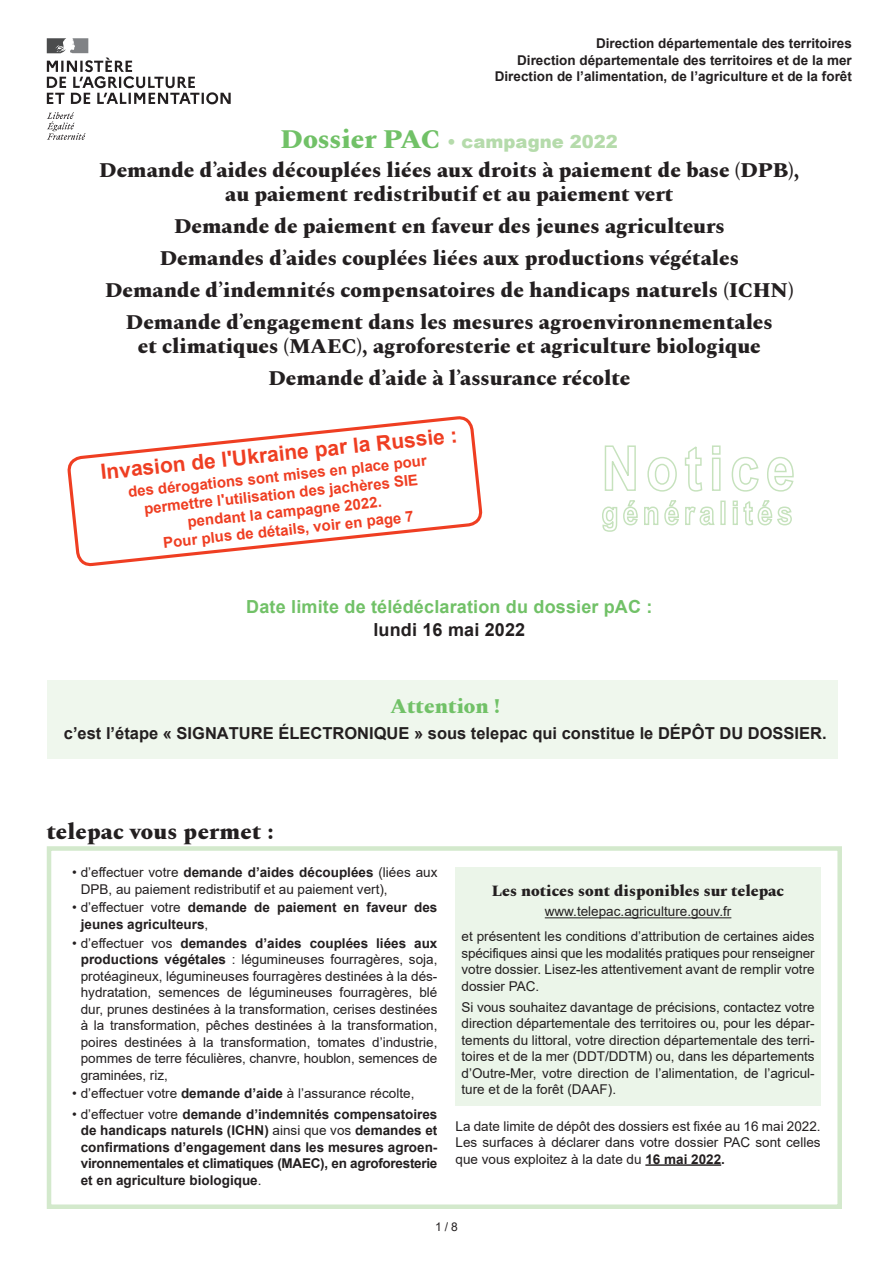
<style>
.page{position:relative;width:893px;height:1263px;background:#fff}
.page>*{position:absolute;margin:0;border:0;box-sizing:border-box;transform-origin:0 0}
.t1{font:800 22.5px "Spectral";letter-spacing:.01em;color:#231f20}
.t2{font:800 21px/32px "Spectral";color:#231f20;text-align:center}
.t3{font:700 21px "Arial";color:#ef3e22}
.t4{font:800 21px "Spectral";color:#71c167}
.t5{font:700 18px "Arial";letter-spacing:.01em;color:#71c167}
.t6{font:900 18px "Arial";color:#b5dbab}
.t7{font:700 18px "Arial";letter-spacing:.01em;color:#231f20}
.t8{font:700 16.5px "Arial";color:#231f20}
.t9{font:800 15.75px "Spectral";color:#231f20}
.t10{font:700 15px "Arial";color:#ef3e22}
.t11{font:13.5px/16.5px "Arial";color:#231f20;text-align:justify}
.t12{font:700 13.5px/16.5px "Arial";color:#231f20;text-align:right}
.t13{font:12px "Arial";color:#231f20}
.s1{font-family:"Spectral";font-weight:800;font-size:27px;color:#71c167}
.s2{font-size:17.55px}
.s3{font-weight:700}
.s4{font-weight:400}
.s5{font-style:inherit}
</style>
<div class="page">
<svg style="left:604px;top:445px;width:32px;height:46px"></svg>
<svg style="left:647px;top:457px;width:30px;height:35px"></svg>
<svg style="left:684px;top:446px;width:19px;height:46px"></svg>
<svg style="left:712px;top:445px;width:9px;height:46px"></svg>
<svg style="left:731px;top:457px;width:28px;height:35px"></svg>
<svg style="left:767px;top:457px;width:27px;height:35px"></svg>
<svg style="left:602px;top:500px;width:113px;height:32px"></svg>
<div style="left:720px;top:500px;width:6px;height:25px;border:1px solid #c6e2bd"></div>
<svg style="left:733px;top:500px;width:59px;height:26px"></svg>
<svg style="left:47px;top:112px;width:39px;height:28px"></svg>
<svg style="left:47px;top:38px;width:184px;height:66px"></svg>
<div style="left:47px;top:846px;width:795px;height:363px;border:4px solid #d3e9cc"></div>
<hr style="left:645px;top:1164px;width:76px;height:2px;background:#231f20">
<div style="left:455px;top:867px;width:366px;height:239px;background:#ebf5e9"></div>
<hr style="left:545px;top:917px;width:186px;height:1px;background:#231f20">
<div style="left:47px;top:680px;width:791px;height:79px;background:#eff7ed"></div>
<svg style="left:68px;top:416px;width:414px;height:151px"></svg>
<p class="t12" style="left:495px;top:35px;width:359px">Direction départementale des territoires<br>Direction départementale des territoires et de la mer<br>Direction de l’alimentation, de l’agriculture et de la forêt</p>
<h3 class="t6" style="left:281px;top:128px;width:339px"><span class="s1">Dossier PAC</span> <span class="s2">•</span> campagne 2022</h3>
<h2 class="t2" style="left:99px;top:157px;width:702px;line-height:24px">Demande d’aides découplées liées aux droits à paiement de base (DPB), au paiement redistributif et au paiement vert</h2>
<p class="t2" style="left:105px;top:209px;width:690px">Demande de paiement en faveur des jeunes agriculteurs<br>Demandes d’aides couplées liées aux productions végétales<br>Demande d’indemnités compensatoires de handicaps naturels (ICHN)<br>Demande d’engagement dans les mesures agroenvironnementales</p>
<h2 class="t2" style="left:138px;top:328px;width:625px">et climatiques (MAEC), agroforesterie et agriculture biologique<br>Demande d’aide à l’assurance récolte</h2>
<h2 class="t3" style="left:99px;top:457px;width:360px;rotate:-6deg">Invasion de l'Ukraine par la Russie :</h2>
<p class="t10" style="left:127px;top:481px;width:302px;rotate:-6deg">des dérogations sont mises en place pour</p>
<p class="t10" style="left:143px;top:498px;width:277px;rotate:-6deg">permettre l'utilisation des jachères SIE</p>
<p class="t10" style="left:186px;top:511px;width:197px;rotate:-6deg">pendant la campagne 2022.</p>
<p class="t10" style="left:162px;top:532px;width:253px;rotate:-6deg">Pour plus de détails, voir en page 7</p>
<h3 class="t5" style="left:246px;top:594px;width:408px">Date limite de télédéclaration du dossier PAC :</h3>
<h3 class="t7" style="left:373px;top:617px;width:153px">lundi 16 mai 2022</h3>
<h2 class="t4" style="left:390px;top:691px;width:111px">Attention !</h2>
<p class="t8" style="left:64px;top:721px;width:764px">c’est l’étape « SIGNATURE ÉLECTRONIQUE » sous telepac qui constitue le DÉPÔT DU DOSSIER.</p>
<h1 class="t1" style="left:47px;top:815px;width:228px">telepac vous permet :</h1>
<p class="t11" style="left:81px;top:864px;width:358px;text-indent:-8px">• d’effectuer votre <span class="s3">demande d’aides découplées</span> (liées aux<br>DPB, au paiement redistributif et au paiement vert),</p>
<p class="t12" style="left:81px;top:900px;width:358px;text-align:left;text-indent:-8px"><span class="s4">• d’effectuer votre</span> demande de paiement en faveur des jeunes agriculteurs<span class="s4">,</span></p>
<p class="t11" style="left:81px;top:934px;width:358px;text-indent:-8px">• d’effectuer vos <span class="s3">demandes d’aides couplées liées aux productions végétales</span> : légumineuses fourragères, soja, protéagineux, légumineuses fourragères destinées à la dés&shy;hydratation, semences de légumineuses fourragères, blé dur, prunes destinées à la transformation, cerises destinées à la transformation, pêches destinées à la transformation, poires destinées à la transformation, tomates d’industrie, pommes de terre féculières, chanvre, houblon, semences de graminées, riz,</p>
<p class="t11" style="left:72px;top:1085px;width:344px">• d’effectuer votre <span class="s3">demande d’aide</span> à l’assurance récolte,</p>
<p class="t12" style="left:81px;top:1106px;width:358px;text-align:justify;text-indent:-8px"><span class="s4">• d’effectuer votre</span> demande d’indemnités compensatoires de handicaps naturels (ICHN) <span class="s4">ainsi que vos</span> demandes et <span class="s5">confirmations d’engagement dans les mesures agroen&shy;</span>vironnementales et climatiques (MAEC), en agroforesterie et en agriculture biologique<span class="s4">.</span></p>
<p class="t9" style="left:492px;top:879px;width:294px">Les notices sont disponibles sur telepac</p>
<p class="t11" style="left:461px;top:899px;width:355px;line-height:25px;text-align:center">www.telepac.agriculture.gouv.fr<br>et présentent les conditions d’attribution de certaines aides</p>
<p class="t11" style="left:461px;top:945px;width:355px">spécifiques ainsi que les modalités pratiques pour renseigner votre dossier. Lisez-les attentivement avant de remplir votre dossier PAC.</p>
<p class="t11" style="left:461px;top:998px;width:355px">Si vous souhaitez davantage de précisions, contactez votre direction départementale des territoires ou, pour les dépar&shy;tements du littoral, votre direction départementale des terri&shy;toires et de la mer (DDT/DDTM) ou, dans les départements d’Outre-Mer, votre direction de l’alimentation, de l’agricul&shy;ture et de la forêt (DAAF).</p>
<p class="t11" style="left:455px;top:1117px;width:367px">La date limite de dépôt des dossiers est fixée au 16 mai 2022.<br>Les surfaces à déclarer dans votre dossier PAC sont celles que vous exploitez à la date du <span class="s3">16 mai 2022.</span></p>
<p class="t13" style="left:435px;top:1219px;width:24px">1 / 8</p>
</div>
